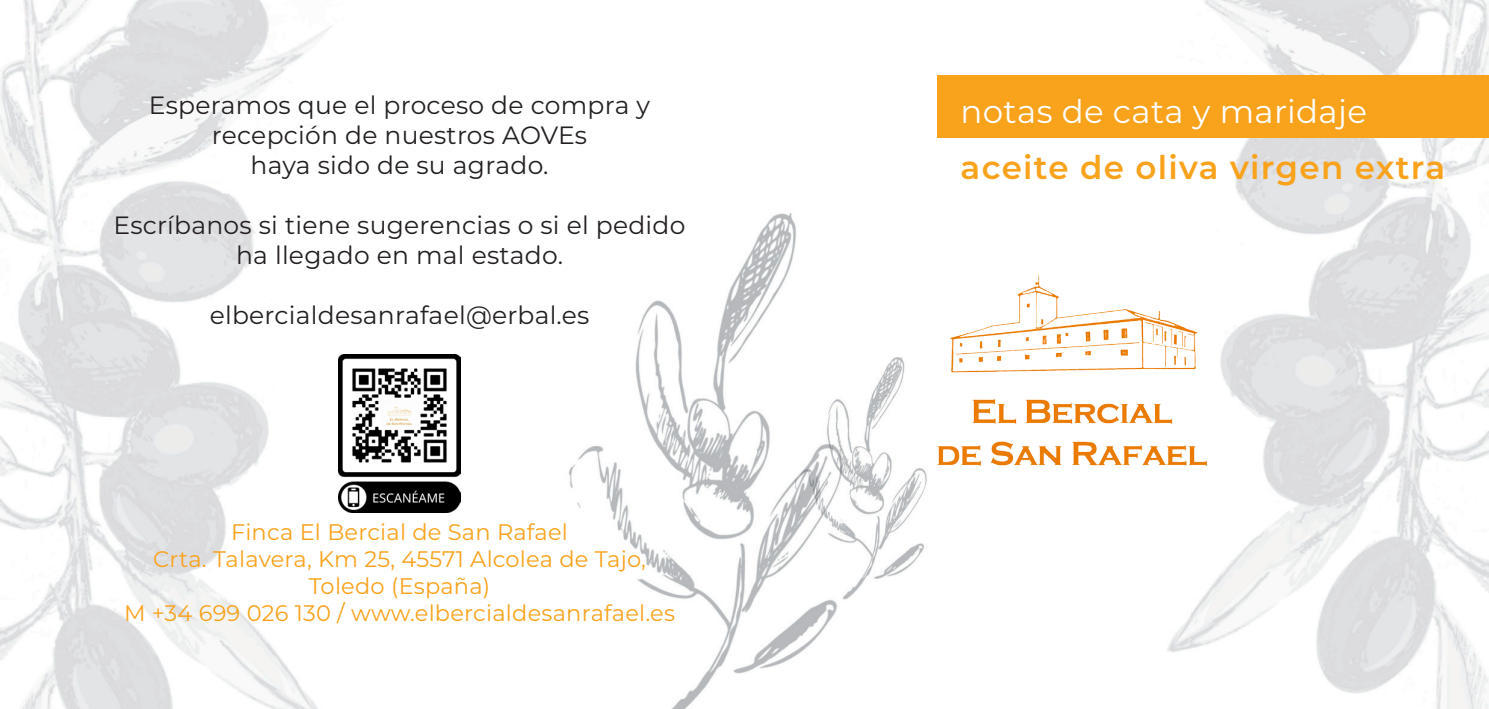
<style>
.page{position:relative;width:1489px;height:709px;background:#fff}
.page>*{position:absolute;margin:0;border:0;box-sizing:border-box;transform-origin:0 0}
.t1{font:600 32.5px "Montserrat";letter-spacing:.04em;color:#f9a21c}
.t2{font:32.5px "Montserrat";letter-spacing:.01em;color:#fff}
.t3{font:25px/30px "Montserrat";letter-spacing:.01em;color:#231f20;text-align:center}
.t4{font:22.5px "Montserrat";letter-spacing:.01em;color:#f9a21c}
</style>
<div class="page">
<img style="left:0;top:0;width:333px;height:709px">
<img style="left:1145px;top:0;width:343px;height:709px">
<img style="left:568px;top:213px;width:357px;height:496px">
<div style="left:937px;top:76px;width:551px;height:62px;background:#f9a21c"></div>
<img style="left:868px;top:210px;width:410px;height:290px">
<img style="left:338px;top:354px;width:122px;height:158px">
<p class="t3" style="left:149px;top:89px;width:502px">Esperamos que el proceso de compra y recepción de nuestros AOVEs</p>
<p class="t3" style="left:250px;top:149px;width:299px">haya sido de su agrado.</p>
<p class="t3" style="left:114px;top:209px;width:573px">Escríbanos si tiene sugerencias o si el pedido</p>
<p class="t3" style="left:236px;top:239px;width:328px">ha llegado en mal estado.</p>
<p class="t3" style="left:210px;top:299px;width:381px">elbercialdesanrafael@erbal.es</p>
<p class="t4" style="left:231px;top:516px;width:338px">Finca El Bercial de San Rafael</p>
<p class="t4" style="left:153px;top:543px;width:494px">Crta. Talavera, Km 25, 45571 Alcolea de Tajo,</p>
<p class="t4" style="left:309px;top:570px;width:183px">Toledo (España)</p>
<p class="t4" style="left:124px;top:597px;width:552px">M +34 699 026 130 / www.elbercialdesanrafael.es</p>
<p class="t2" style="left:960px;top:89px;width:408px">notas de cata y maridaje</p>
<p class="t1" style="left:960px;top:144px;width:486px">aceite de oliva virgen extra</p>
</div>
